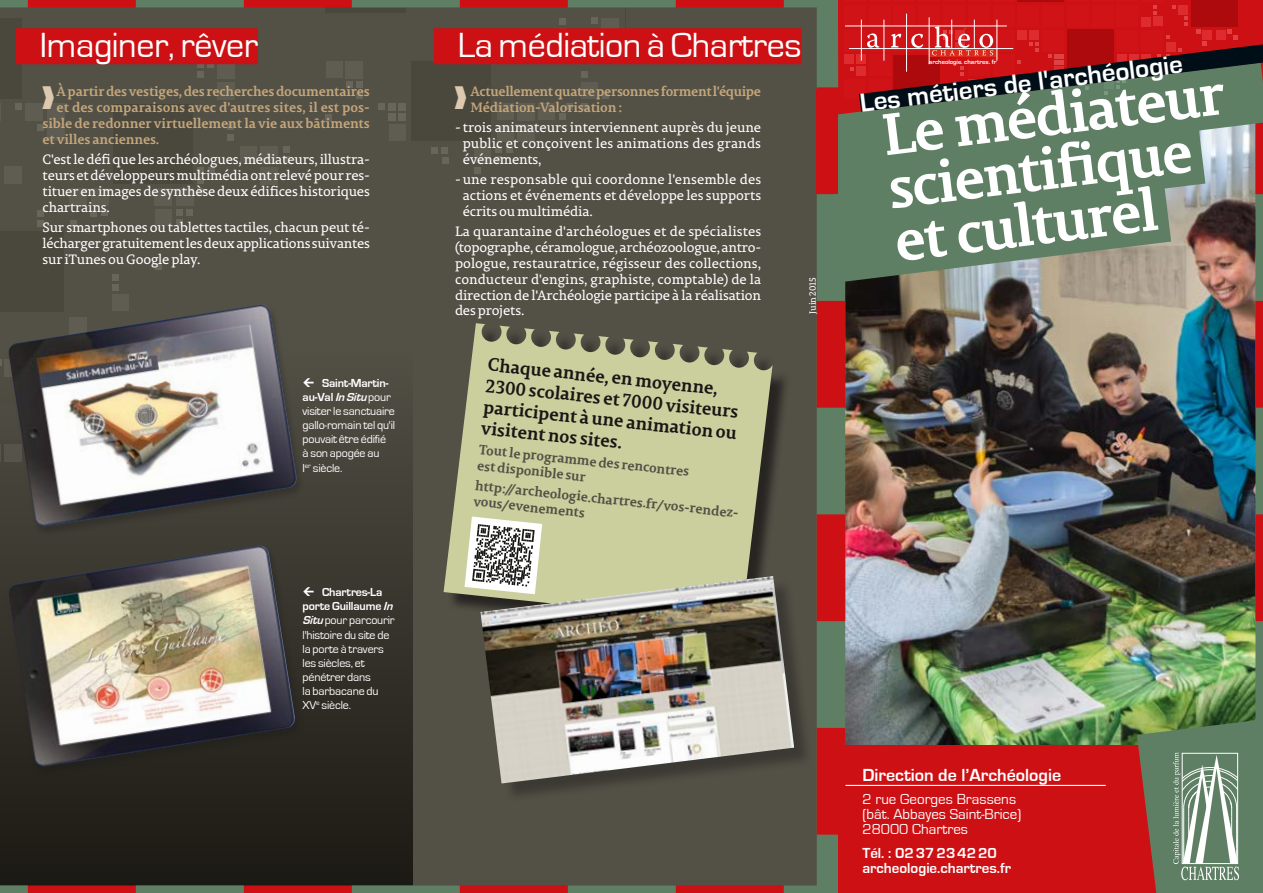
<style>
.page{position:relative;width:1263px;height:893px;background:#fff}
.page>*{position:absolute;margin:0;border:0;box-sizing:border-box;transform-origin:0 0}
.t1{font:700 58.5px/53.4px "Permian Slab Serif Typeface";color:#fff}
.t2{font:36px "Eurostile";letter-spacing:-.015em;color:#fff}
.t3{font:700 27px "Eurostile";color:#fff}
.t4{font:700 18px/21.3px "Permian Slab Serif Typeface";color:#181716}
.t5{font:700 18px "Eurostile";color:#fff}
.t6{font:15px/15px "Eurostile";color:#fff}
.t7{font:700 15px/15px "Eurostile";color:#fff}
.t8{font:13.5px/15.9px "Permian Slab Serif Typeface";letter-spacing:-.01em;color:#fff;text-align:justify}
.t9{font:700 13.5px/15.9px "Permian Slab Serif Typeface";letter-spacing:-.015em;color:#c4a67a}
.t10{font:700 13.5px/15.9px "Permian Slab Serif Typeface";color:#535046}
.t11{font:12px/14.1px "Eurostile";letter-spacing:-.01em;color:#fff}
.t12{font:9px "Permian Slab Serif Typeface";letter-spacing:-.01em;color:#fff}
.t13{font:700 6.45px "Eurostile";color:#fff}
.s1{font-weight:700}
.s2{font-weight:700;font-style:italic}
</style>
<div class="page">
<svg style="left:0;top:0;width:82px;height:893px;background:#463f37"></svg>
<div style="left:16px;top:28px;width:242px;height:36px;background:#cd1013"></div>
<img style="left:8px;top:304px;width:74px;height:223px">
<div style="left:6px;top:545px;width:298px;height:233px;background:#181716;opacity:.3"></div>
<img style="left:8px;top:546px;width:74px;height:220px">
<svg style="left:43px;top:86px;width:11px;height:23px"></svg>
<img style="left:82px;top:0;width:1181px;height:893px">
<h2 class="t2" style="left:40px;top:26px;width:220px">Imaginer, rêver</h2>
<h2 class="t2" style="left:458px;top:26px;width:345px">La médiation à Chartres</h2>
<p class="t9" style="left:57px;top:83px;width:315px">À partir des vestiges, des recherches documentaires</p>
<p class="t9" style="left:57px;top:99px;width:315px">et des comparaisons avec d'autres sites, il est pos-</p>
<p class="t9" style="left:43px;top:115px;width:329px">sible de redonner virtuellement la vie aux bâtiments</p>
<p class="t9" style="left:43px;top:130px;width:118px">et villes anciennes.</p>
<p class="t8" style="left:43px;top:151px;width:329px">C'est le défi que les archéologues, médiateurs, illustra&shy;teurs et développeurs multimédia ont relevé pour res&shy;tituer en images de synthèse deux édifices historiques chartrains.</p>
<p class="t8" style="left:43px;top:219px;width:329px">Sur smartphones ou tablettes tactiles, chacun peut té&shy;lécharger gratuitement les deux applications suivantes sur iTunes ou Google play.</p>
<p class="t9" style="left:470px;top:82px;width:292px">Actuellement quatre personnes forment l'équipe<br>Médiation-Valorisation :</p>
<p class="t8" style="left:463px;top:119px;width:300px;text-indent:-8px">- trois animateurs interviennent auprès du jeune public et conçoivent les animations des grands événements,</p>
<p class="t8" style="left:463px;top:171px;width:300px;text-indent:-8px">- une responsable qui coordonne l'ensemble des actions et événements et développe les supports écrits ou multimédia.</p>
<p class="t8" style="left:455px;top:223px;width:308px">La quarantaine d'archéologues et de spécialistes (topographe, céramologue, archéozoologue, antro&shy;pologue, restauratrice, régisseur des collections, conducteur d'engins, graphiste, comptable) de la direction de l'Archéologie participe à la réalisation des projets.</p>
<p class="t12" style="left:805px;top:314px;width:38px;rotate:-90deg">Juin 2015</p>
<p class="t11" style="left:303px;top:376px;width:94px;text-indent:19px"><span class="s1">Saint-Martin&shy;au-Val</span> <span class="s2">InSitu</span>pour visiter le sanctuaire gallo-romain tel qu'il pouvait être édifié à son apogée au<br>I<sup>er</sup> siècle.</p>
<h3 class="t4" style="left:489px;top:353px;width:256px;rotate:6deg">Chaque année, en moyenne,<br>2 300 scolaires et 7 000 visiteurs participent à une animation ou visitent nos sites.</h3>
<p class="t10" style="left:480px;top:441px;width:213px;rotate:6deg">Tout le programme des rencontres est disponible sur</p>
<p class="t10" style="left:476px;top:476px;width:267px;rotate:6deg">http://archeologie.chartres.fr/vos-rendez&shy;vous/evenements</p>
<p class="t11" style="left:303px;top:585px;width:95px;text-indent:19px"><span class="s1">Chartres-La porte Guillaume</span> <span class="s2">In<br>Situ</span>pour parcourir l'histoire du site de la porte à travers les siècles, et pénétrer dans<br>la barbacane du<br>XV<sup>e</sup> siècle.</p>
<h3 class="t3" style="left:858px;top:88px;width:326px;rotate:-7deg">Les métiers de l'archéologie</h3>
<p class="t13" style="left:929px;top:58px;width:69px">archeologie. chartres. fr</p>
<h1 class="t1" style="left:878px;top:106px;width:347px;rotate:-7deg">Le médiateur scientifi que et culturel</h1>
<h3 class="t5" style="left:862px;top:765px;width:200px">Direction de l’Archéologie</h3>
<p class="t6" style="left:862px;top:792px;width:160px">2 rue Georges Brassens (bât. Abbayes Saint-Brice)<br>28000 Chartres</p>
<p class="t7" style="left:862px;top:845px;width:150px">Tél. : 0237234220 archeologie.chartres.fr</p>
</div>
